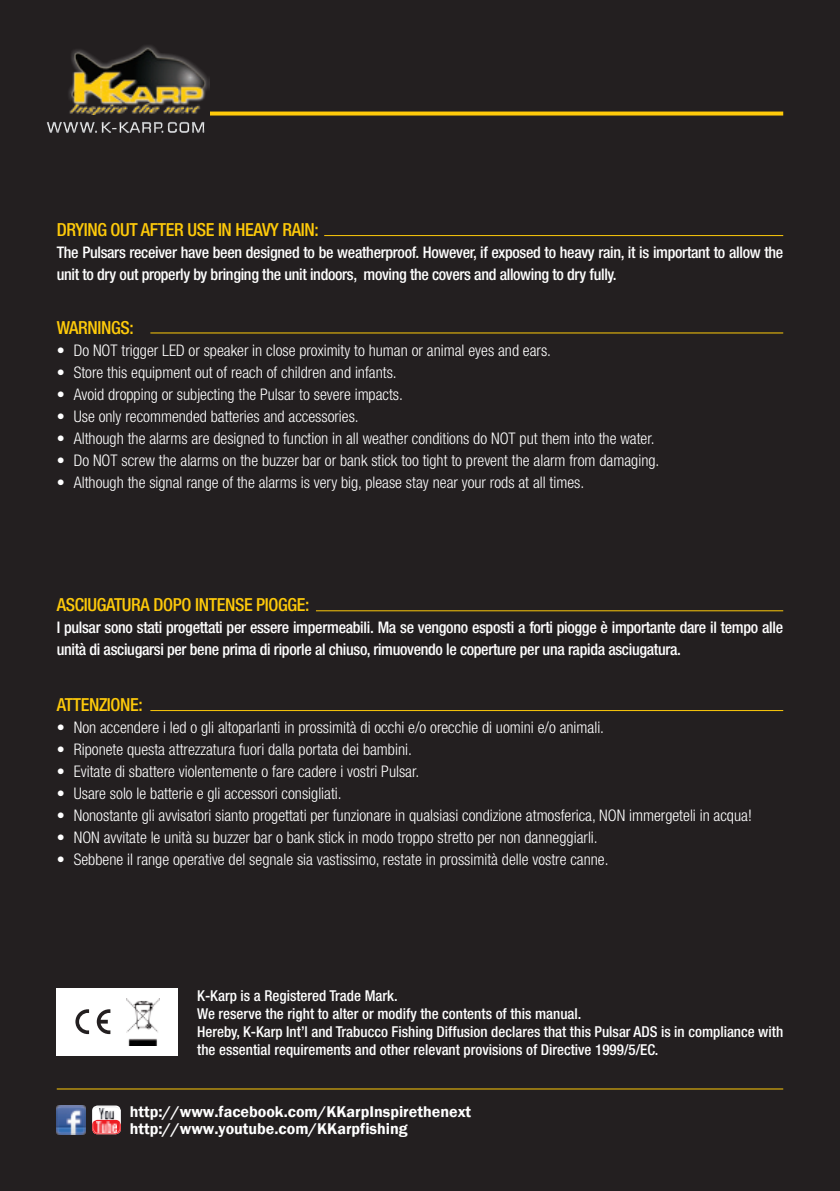
<style>
.page{position:relative;width:840px;height:1191px;background:#fff}
.page>*{position:absolute;margin:0;border:0;box-sizing:border-box;transform-origin:0 0}
.t1{font:500 condensed 18px "Helvetica Neue";letter-spacing:-.02em;color:#feca0a}
.t2{font:300 condensed 16px "Helvetica Neue";color:#fff}
.t3{font:500 condensed 16px/22px "Helvetica Neue";letter-spacing:-.02em;color:#fff}
.t4{font:600 16px/17.6px "Franklin Gothic";color:#fff}
.t5{font:500 condensed 15px/18px "Helvetica Neue";color:#fff}
.t6{font:13.6px "Square 721 BT";letter-spacing:.08em;color:#fff;scale:1.11 1}
</style>
<div class="page">
<div style="left:0;top:0;width:839px;height:1191px;background:#231f20"></div>
<hr style="left:150px;top:710px;width:632px;height:1px;background:#feca0a">
<hr style="left:57px;top:1088px;width:725px;height:1px;background:#feca0a">
<hr style="left:324px;top:235px;width:458px;height:1px;background:#feca0a">
<hr style="left:150px;top:333px;width:632px;height:1px;background:#feca0a">
<hr style="left:316px;top:610px;width:466px;height:1px;background:#feca0a">
<div style="left:45px;top:120px;width:166px;height:19px;background:#231f20;opacity:.75"></div>
<img style="left:69px;top:45px;width:141px;height:69px">
<svg style="left:210px;top:111px;width:572px;height:4px;background:#e0b30c"></svg>
<img style="left:57px;top:1105px;width:28px;height:29px">
<div style="left:92px;top:1105px;width:29px;height:29px;background:#fff;border-radius:5px"></div>
<svg style="left:92px;top:1119px;width:29px;height:15px"></svg>
<div style="left:93px;top:1106px;width:27px;height:27px;border:1px solid #fff;border-radius:5px"></div>
<svg style="left:93px;top:1106px;width:26px;height:3px"></svg>
<img style="left:96px;top:1121px;width:20px;height:11px">
<img style="left:96px;top:1108px;width:20px;height:11px">
<div style="left:57px;top:988px;width:121px;height:67px;background:#fff"></div>
<svg style="left:75px;top:1009px;width:14px;height:25px"></svg>
<svg style="left:97px;top:1009px;width:13px;height:25px"></svg>
<img style="left:126px;top:998px;width:33px;height:47px">
<p class="t6" style="left:47px;top:119px;width:144px">WWW.K-KARP.COM</p>
<p class="t1" style="left:57px;top:219px;width:263px">DRYING OUT AFTER USE IN HEAVY RAIN:</p>
<p class="t3" style="left:57px;top:241px;width:727px">The Pulsars receiver have been designed to be weatherproof. However, if exposed to heavy rain, it is important to allow the unit to dry out properly by bringing the unit indoors, moving the covers and allowing to dry fully.</p>
<p class="t1" style="left:57px;top:317px;width:78px">WARNINGS:</p>
<p class="t2" style="left:57px;top:341px;width:46px">• Do NOT</p>
<p class="t2" style="left:121px;top:341px;width:431px">trigger LED or speaker in close proximity to human or animal eyes and ears.</p>
<p class="t2" style="left:57px;top:363px;width:341px">• Store this equipment out of reach of children and infants.</p>
<p class="t2" style="left:57px;top:385px;width:347px">• Avoid dropping or subjecting the Pulsar to severe impacts.</p>
<p class="t2" style="left:57px;top:407px;width:303px">• Use only recommended batteries and accessories.</p>
<p class="t2" style="left:57px;top:429px;width:443px">• Although the alarms are designed to function in all weather conditions do NOT</p>
<p class="t2" style="left:519px;top:429px;width:136px">put them into the water.</p>
<p class="t2" style="left:57px;top:451px;width:46px">• Do NOT</p>
<p class="t2" style="left:121px;top:451px;width:539px">screw the alarms on the buzzer bar or bank stick too tight to prevent the alarm from damaging.</p>
<p class="t2" style="left:57px;top:473px;width:528px">• Although the signal range of the alarms is very big, please stay near your rods at all times.</p>
<p class="t1" style="left:57px;top:594px;width:254px">ASCIUGATURA DOPO INTENSE PIOGGE:</p>
<p class="t3" style="left:57px;top:616px;width:727px">I pulsar sono stati progettati per essere impermeabili. Ma se vengono esposti a forti piogge è importante dare il tempo alle unità di asciugarsi per bene prima di riporle al chiuso, rimuovendo le coperture per una rapida asciugatura.</p>
<p class="t1" style="left:57px;top:694px;width:88px">ATTENZIONE:</p>
<p class="t2" style="left:57px;top:718px;width:548px">• Non accendere i led o gli altoparlanti in prossimità di occhi e/o orecchie di uomini e/o animali.</p>
<p class="t2" style="left:57px;top:740px;width:356px">• Riponete questa attrezzatura fuori dalla portata dei bambini.</p>
<p class="t2" style="left:57px;top:762px;width:364px">• Evitate di sbattere violentemente o fare cadere i vostri Pulsar.</p>
<p class="t2" style="left:57px;top:784px;width:286px">• Usare solo le batterie e gli accessori consigliati.</p>
<p class="t2" style="left:57px;top:806px;width:551px">• Nonostante gli avvisatori sianto progettati per funzionare in qualsiasi condizione atmosferica, NON</p>
<p class="t2" style="left:628px;top:806px;width:124px">immergeteli in acqua!</p>
<p class="t2" style="left:57px;top:828px;width:27px">• NON</p>
<p class="t2" style="left:104px;top:828px;width:495px">avvitate le unità su buzzer bar o bank stick in modo troppo stretto per non danneggiarli.</p>
<p class="t2" style="left:57px;top:850px;width:553px">• Sebbene il range operative del segnale sia vastissimo, restate in prossimità delle vostre canne.</p>
<p class="t5" style="left:197px;top:987px;width:587px">K-Karp is a Registered Trade Mark.<br>We reserve the right to alter or modify the contents of this manual.<br>Hereby, K-Karp Int’l and Trabucco Fishing Diffusion declares that this Pulsar ADS is in compliance with the essential requirements and other relevant provisions of Directive 1999/5/EC.</p>
<p class="t4" style="left:130px;top:1102px;width:343px">http://www.facebook.com/KKarpInspirethenext http://www.youtube.com/KKarpfishing</p>
</div>
